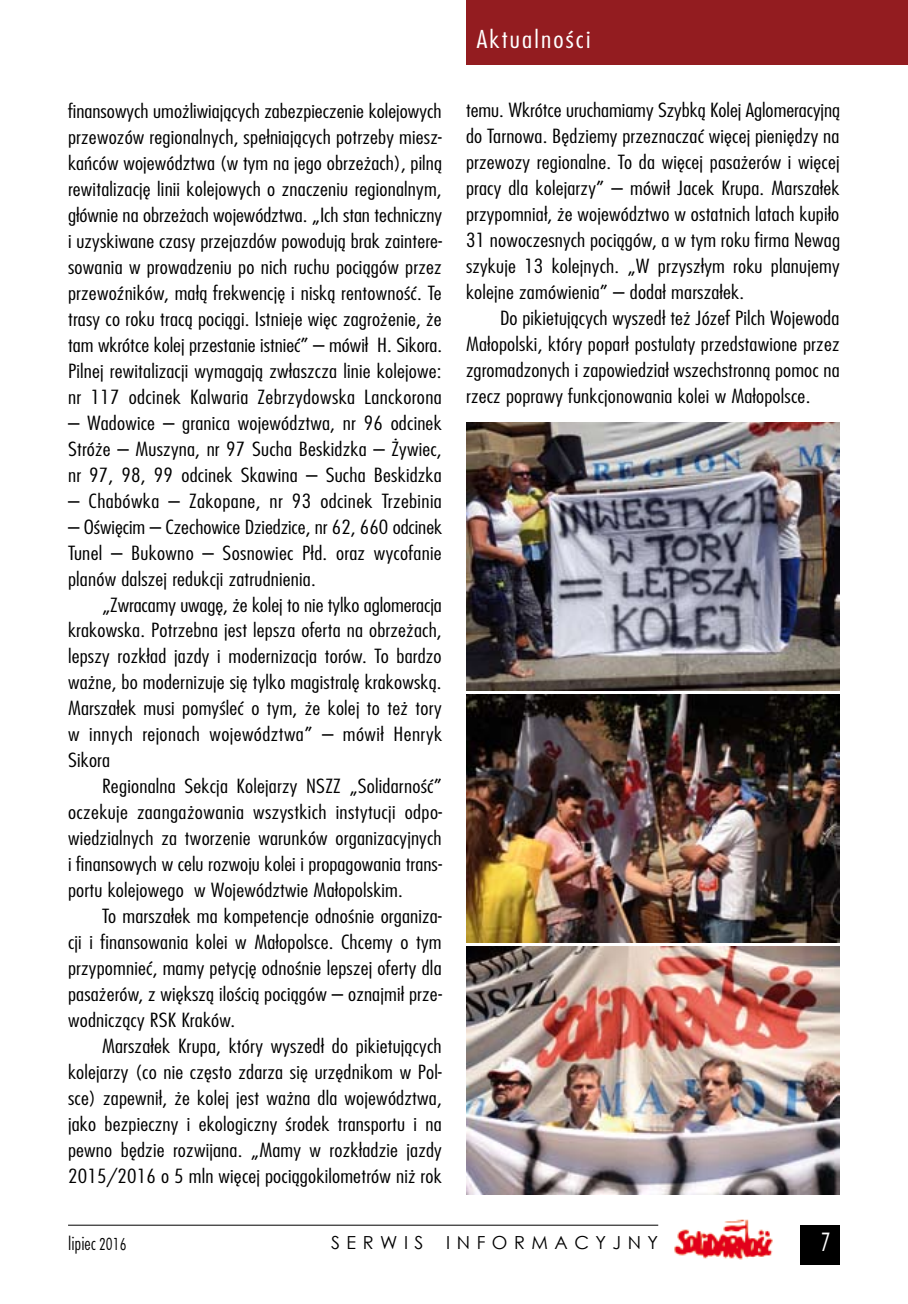
<style>
.page{position:relative;width:908px;height:1304px;background:#fff}
.page>*{position:absolute;margin:0;border:0;box-sizing:border-box;transform-origin:0 0}
.t1{font:28px "Futura Condensed Light Pl";color:#fff}
.t2{font:300 24px "Fujiyama";letter-spacing:.075em;color:#fff;scale:1.2 1}
.t3{font:300 19px/26px "Fujiyama";letter-spacing:.01em;color:#000;text-align:justify;scale:1.2 1}
.t4{font:18px "Century Gothic";letter-spacing:.36em;color:#000}
.t5{font:18px "Futura Lt Cn PL";color:#000}
.s1{font-family:"Futura Condensed Light Pl"}
</style>
<div class="page">
<div style="left:799px;top:1225px;width:40px;height:39px;background:#000"></div>
<hr style="left:68px;top:1225px;width:590px;height:1px;background:#000">
<img style="left:674px;top:1219px;width:99px;height:41px">
<div style="left:466px;top:0;width:441px;height:64px;background:#931c20"></div>
<img style="left:466px;top:695px;width:373px;height:247px">
<img style="left:466px;top:947px;width:373px;height:247px">
<img style="left:466px;top:423px;width:373px;height:267px">
<p class="t3" style="left:68px;top:97px;width:313px">finansowych umożliwiających zabezpieczenie kolejowych przewozów regionalnych, spełniających potrzeby miesz&shy;kańców województwa (w tym na jego obrzeżach), pilną rewitalizację linii kolejowych o znaczeniu regionalnym, głównie na obrzeżach województwa. „Ich stan techniczny i uzyskiwane czasy przejazdów powodują brak zaintere&shy;sowania w prowadzeniu po nich ruchu pociągów przez przewoźników, małą frekwencję i niską rentowność. Te trasy co roku tracą pociągi. Istnieje więc zagrożenie, że tam wkrótce kolej przestanie istnieć” – mówił H. Sikora.<br>Pilnej rewitalizacji wymagają zwłaszcza linie kolejowe: nr 117 odcinek Kalwaria Zebrzydowska Lanckorona</p>
<p class="t3" style="left:68px;top:409px;width:313px">– Wadowice – granica województwa, nr 96 odcinek Stróże – Muszyna, nr 97 Sucha Beskidzka – Żywiec, nr 97, 98, 99 odcinek Skawina – Sucha Beskidzka</p>
<p class="t3" style="left:68px;top:487px;width:313px">– Chabówka – Zakopane, nr 93 odcinek Trzebinia</p>
<p class="t3" style="left:68px;top:513px;width:313px">– Oświęcim – Czechowice Dziedzice, nr 62, 660 odcinek Tunel – Bukowno – Sosnowiec Płd. oraz wycofanie planów dalszej redukcji zatrudnienia.</p>
<p class="t3" style="left:68px;top:591px;width:313px;text-indent:34px">„Zwracamy uwagę, że kolej to nie tylko aglomeracja krakowska. Potrzebna jest lepsza oferta na obrzeżach, lepszy rozkład jazdy i modernizacja torów. To bardzo ważne, bo modernizuje się tylko magistralę krakowską.<br>Marszałek musi pomyśleć o tym, że kolej to też tory w innych rejonach województwa” – mówił Henryk Sikora</p>
<p class="t3" style="left:68px;top:773px;width:313px;text-indent:34px">Regionalna Sekcja Kolejarzy NSZZ „Solidarność” oczekuje zaangażowania wszystkich instytucji odpo&shy;wiedzialnych za tworzenie warunków organizacyjnych i finansowych w celu rozwoju kolei i propagowania trans&shy;portu kolejowego w Województwie Małopolskim.</p>
<p class="t3" style="left:68px;top:903px;width:313px;text-indent:34px">To marszałek ma kompetencje odnośnie organiza&shy;cji i finansowania kolei w Małopolsce. Chcemy o tym przypomnieć, mamy petycję odnośnie lepszej oferty dla pasażerów, z większą ilością pociągów – oznajmił prze&shy;wodniczący RSK Kraków.</p>
<p class="t3" style="left:68px;top:1033px;width:313px;text-indent:34px">Marszałek Krupa, który wyszedł do pikietujących kolejarzy (co nie często zdarza się urzędnikom w Pol&shy;sce) zapewnił, że kolej jest ważna dla województwa, jako bezpieczny i ekologiczny środek transportu i na pewno będzie rozwijana. „Mamy w rozkładzie jazdy 2015/2016 o 5 mln więcej pociągokilometrów niż rok</p>
<p class="t2" style="left:476px;top:24px;width:96px">Aktualności</p>
<p class="t3" style="left:466px;top:97px;width:313px">temu. Wkrótce uruchamiamy Szybką Kolej Aglomeracyjną do Tarnowa. Będziemy przeznaczać więcej pieniędzy na przewozy regionalne. To da więcej pasażerów i więcej pracy dla kolejarzy” – mówił Jacek Krupa. Marszałek przypomniał, że województwo w ostatnich latach kupiło 31 nowoczesnych pociągów, a w tym roku firma Newag szykuje 13 kolejnych. „W przyszłym roku planujemy kolejne zamówienia” – dodał marszałek.</p>
<p class="t3" style="left:466px;top:305px;width:313px;text-indent:34px">Do pikietujących wyszedł też Józef Pilch Wojewoda Małopolski, który poparł postulaty przedstawione przez zgromadzonych i zapowiedział wszechstronną pomoc na rzecz poprawy funkcjonowania kolei w Małopolsce.</p>
<p class="t5" style="left:68px;top:1232px;width:60px">lipiec <span class="s1">2016</span></p>
<p class="t4" style="left:331px;top:1230px;width:94px">SERWIS</p>
<p class="t4" style="left:446px;top:1230px;width:213px">INFORMACYJNY</p>
<h1 class="t1" style="left:820px;top:1226px;width:12px">7</h1>
</div>
